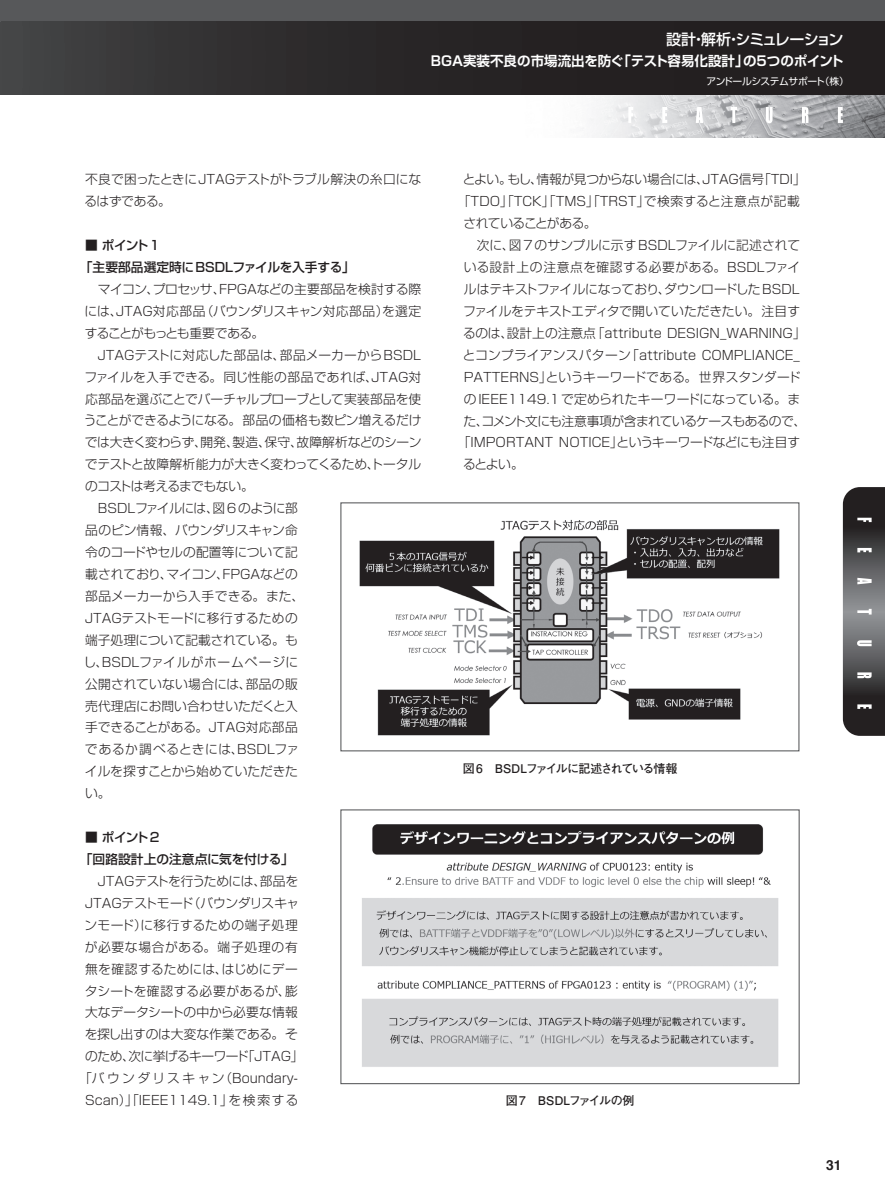
<style>
.page{position:relative;width:885px;height:1191px;background:#fff}
.page>*{position:absolute;margin:0;border:0;box-sizing:border-box;transform-origin:0 0}
.t1{font:500 15px "Shin Go Pr 6 N";letter-spacing:-.075em;color:#fff}
.t2{font:700 13.8px "Helvetica";color:#231f20}
.t3{font:700 13.5px "Shin Go Pr 6 N De";color:#fff}
.t4{font:300 12.75px/21.9px "Shin Go Pr 6 N";color:#231f20}
.t5{font:300 12.75px "Shin Go Pr 6 N";letter-spacing:-.02em;color:#231f20}
.t6{font:500 12.75px/21.9px "Shin Go Pr 6 N";letter-spacing:-.005em;color:#231f20}
.t7{font:300 12.75px "Shin Go Pr 6 N";letter-spacing:-.05em;color:#231f20}
.t8{font:300 12.75px "Shin Go Pr 6 N";letter-spacing:.025em;color:#231f20}
.t9{font:300 12.75px "Shin Go Pr 6 N";letter-spacing:-.045em;color:#231f20}
.t10{font:700 12px "Futo Go B101 Pr 6 N";letter-spacing:-.09em;color:#231f20}
.t11{font:700 12px "Futo Go B101 Pr 6 N";letter-spacing:-.025em;color:#231f20}
.t12{font:9.75px "Shin Go Pr 6 N";letter-spacing:-.05em;color:#fff}
</style>
<div class="page">
<svg style="left:842px;top:487px;width:42px;height:249px;background:#5c5b5d"></svg>
<img style="left:493px;top:94px;width:391px;height:43px">
<div style="left:0;top:0;width:884px;height:21px;background:#57585a"></div>
<div style="left:0;top:21px;width:884px;height:73px;background:linear-gradient(to right,#3c3c3d,#1c1718)"></div>
<svg style="left:628px;top:107px;width:5px;height:16px"></svg>
<svg style="left:662px;top:107px;width:5px;height:16px"></svg>
<svg style="left:695px;top:107px;width:8px;height:16px"></svg>
<svg style="left:730px;top:107px;width:7px;height:16px"></svg>
<svg style="left:765px;top:107px;width:7px;height:16px"></svg>
<svg style="left:801px;top:107px;width:7px;height:16px"></svg>
<svg style="left:837px;top:107px;width:5px;height:16px"></svg>
<hr style="left:0;top:21px;width:1px;height:73px;background:#464748">
<img style="left:359px;top:519px;width:421px;height:217px">
<div style="left:340px;top:502px;width:459px;height:249px;border:1px solid #57585a"></div>
<img style="left:362px;top:824px;width:417px;height:243px">
<div style="left:340px;top:809px;width:459px;height:275px;border:1px solid #57585a"></div>
<p class="t1" style="left:666px;top:27px;width:179px">設計・解析・シミュレーション</p>
<p class="t12" style="left:706px;top:74px;width:144px">アンドールシステムサポート（株）</p>
<p class="t3" style="left:431px;top:50px;width:414px">BGA実装不良の市場流出を防ぐ「テスト容易化設計」の5つのポイント</p>
<p class="t4" style="left:85px;top:167px;width:338px">不良で困ったときにJTAGテストがトラブル解決の糸口になるはずである。</p>
<p class="t6" style="left:80px;top:233px;width:276px;text-indent:5px">■ ポイント1<br>「主要部品選定時にBSDLファイルを入手する」</p>
<p class="t4" style="left:84px;top:277px;width:339px">　マイコン、プロセッサ、FPGAなどの主要部品を検討する際には、JTAG対応部品（バウンダリスキャン対応部品）を選定することがもっとも重要である。<br>　JTAGテストに対応した部品は、部品メーカーからBSDLファイルを入手できる。同じ性能の部品であれば、JTAG対応部品を選ぶことでバーチャルプローブとして実装部品を使うことができるようになる。部品の価格も数ピン増えるだけでは大きく変わらず、開発、製造、保守、故障解析などのシーンでテストと故障解析能力が大きく変わってくるため、トータルのコストは考えるまでもない。<br>　BSDLファイルには、図 6 のように部<br>品のピン情報、バウンダリスキャン命<br>令のコードやセルの配置等について記<br>載されており、マイコン、FPGAなどの<br>部品メーカーから入手できる。また、<br>JTAGテストモードに移行するための<br>端子処理について記載されている。も<br>し、BSDLファイルがホームページに<br>公開されていない場合には、部品の販<br>売代理店にお問い合わせいただくと入<br>手できることがある。JTAG対応部品<br>であるか調べるときには、BSDLファ<br>イルを探すことから始めていただきた<br>い。</p>
<p class="t6" style="left:80px;top:825px;width:215px;text-indent:5px">■ ポイント2<br>「回路設計上の注意点に気を付ける」</p>
<p class="t4" style="left:79px;top:869px;width:226px;text-align:center">　JTAGテストを行うためには、部品を<br>JTAGテストモード（バウンダリスキャンモード）に移行するための端子処理が必要な場合がある。端子処理の有無を確認するためには、はじめにデータシートを確認する必要があるが、膨大なデータシートの中から必要な情報を探し出すのは大変な作業である。そのため、次に挙げるキーワード「JTAG」「バウンダリスキャン（Boundary-<br>Scan）」「IEEE1149.1」を検索する</p>
<p class="t5" style="left:463px;top:169px;width:344px">とよい。もし、情報が見つからない場合には、JTAG信号「TDI」</p>
<p class="t4" style="left:458px;top:189px;width:343px">「TDO」「TCK」「TMS」「TRST」で検索すると注意点が記載</p>
<p class="t9" style="left:463px;top:213px;width:134px">されていることがある。</p>
<p class="t4" style="left:463px;top:233px;width:338px">　次に、図7のサンプルに示すBSDLファイルに記述されて</p>
<p class="t8" style="left:463px;top:257px;width:338px">いる設計上の注意点を確認する必要がある。BSDLファイ</p>
<p class="t5" style="left:464px;top:279px;width:337px">ルはテキストファイルになっており、ダウンロードしたBSDL</p>
<p class="t4" style="left:463px;top:299px;width:338px">ファイルをテキストエディタで開いていただきたい。注目す</p>
<p class="t4" style="left:463px;top:321px;width:344px">るのは、設計上の注意点「attribute DESIGN_WARNING」</p>
<p class="t4" style="left:463px;top:343px;width:338px">とコンプライアンスパターン「attribute COMPLIANCE_</p>
<p class="t4" style="left:463px;top:365px;width:338px">PATTERNS」というキーワードである。世界スタンダード</p>
<p class="t4" style="left:463px;top:387px;width:338px">のIEEE1149.1で定められたキーワードになっている。ま</p>
<p class="t7" style="left:463px;top:410px;width:344px">た、コメント文にも注意事項が含まれているケースもあるので、</p>
<p class="t4" style="left:458px;top:430px;width:344px">「IMPORTANT NOTICE」というキーワードなどにも注目す</p>
<p class="t4" style="left:463px;top:452px;width:62px">るとよい。</p>
<p class="t10" style="left:462px;top:758px;width:216px">図 6　BSDLファイルに記述されている情報</p>
<p class="t11" style="left:505px;top:1091px;width:130px">図7　BSDLファイルの例</p>
<p class="t2" style="left:826px;top:1153px;width:17px">31</p>
</div>
